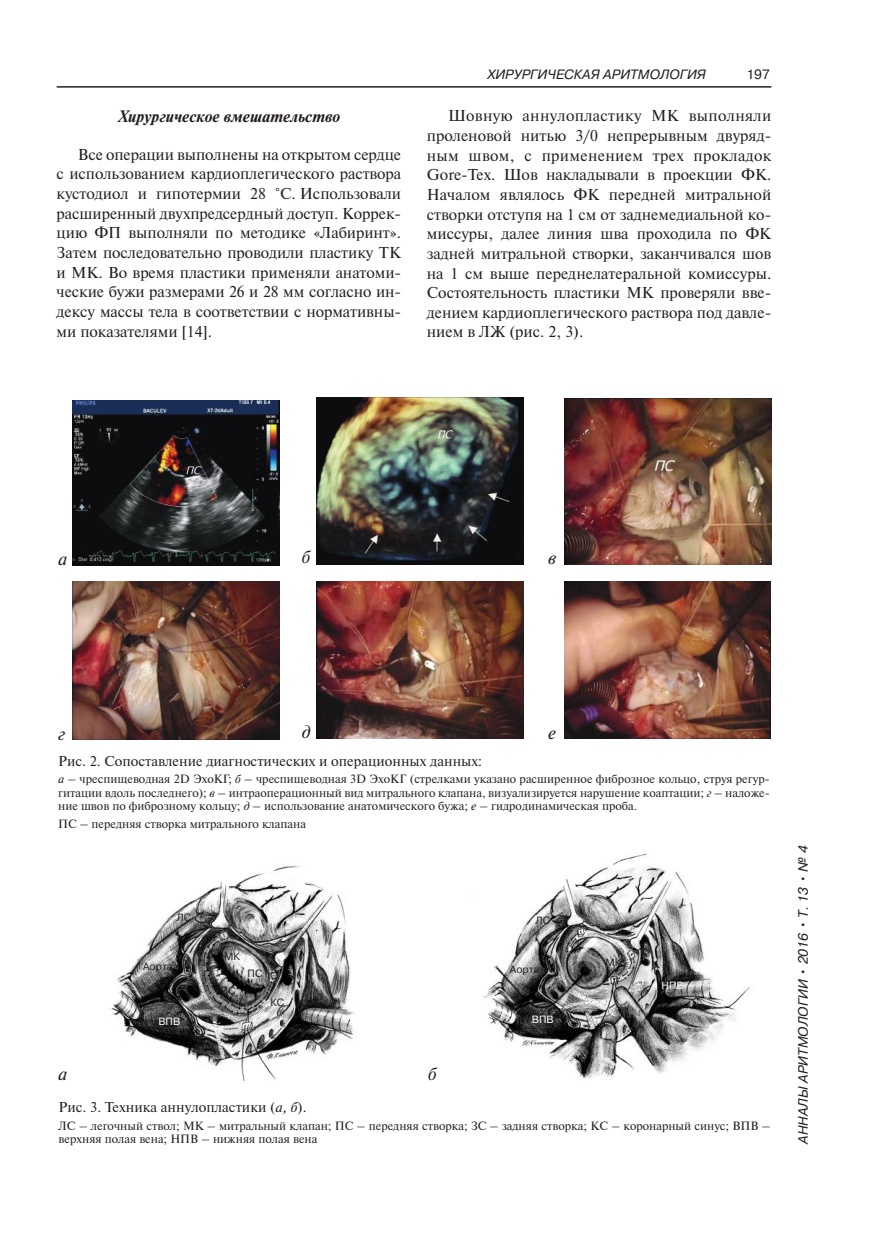
<style>
.page{position:relative;width:893px;height:1233px;background:#fff}
.page>*{position:absolute;margin:0;border:0;box-sizing:border-box;transform-origin:0 0}
.t1{font:italic 18px "Newton C";color:#241f1f}
.t2{font:italic 700 16.5px "Newton C";color:#241f1f}
.t3{font:15.75px/19.6px "Newton C";letter-spacing:-.005em;color:#241f1f;text-align:justify}
.t4{font:14.25px "Newton C";color:#241f1f}
.t5{font:italic 13.5px "Pragmatica C";color:#241f1f}
.t6{font:13.5px "Pragmatica C";color:#241f1f}
.t7{font:12px/13.5px "Newton C";color:#241f1f;text-align:justify}
.t8{font:10.5px "Pragmatica C";color:#241f1f}
.t9{font:10.5px "Pragmatica C";color:#fff}
.s1{font-style:italic}
</style>
<div class="page">
<hr style="left:57px;top:86px;width:714px;height:2px;background:#241f1f">
<img style="left:73px;top:400px;width:206px;height:165px">
<img style="left:564px;top:399px;width:207px;height:166px">
<img style="left:316px;top:398px;width:207px;height:166px">
<img style="left:73px;top:581px;width:207px;height:158px">
<img style="left:564px;top:581px;width:206px;height:158px">
<img style="left:316px;top:581px;width:207px;height:158px">
<img style="left:109px;top:865px;width:245px;height:215px">
<img style="left:483px;top:853px;width:268px;height:226px">
<p class="t2" style="left:118px;top:110px;width:224px">Хирургическое вмешательство</p>
<p class="t3" style="left:57px;top:146px;width:346px;text-indent:21px">Все операции выполнены на открытом сердце с использованием кардиоплегического раствора кустодиол и гипотермии 28 °С. Использовали расширенный двухпредсердный доступ. Коррек&shy;цию ФП выполняли по методике «Лабиринт».<br>Затем последовательно проводили пластику ТК и МК. Во время пластики применяли анатоми&shy;ческие бужи размерами 26 и 28 мм согласно ин&shy;дексу массы тела в соответствии с нормативны&shy;ми показателями [14].</p>
<p class="t5" style="left:487px;top:69px;width:220px">ХИРУРГИЧЕСКАЯ АРИТМОЛОГИЯ</p>
<p class="t6" style="left:746px;top:69px;width:25px">197</p>
<p class="t3" style="left:427px;top:107px;width:346px;text-indent:21px">Шовную аннулопластику МК выполняли проленовой нитью 3/0 непрерывным двуряд&shy;ным швом, с применением трех прокладок Gore-Tex. Шов накладывали в проекции ФК.<br>Началом являлось ФК передней митральной створки отступя на 1 см от заднемедиальной ко&shy;миссуры, далее линия шва проходила по ФК задней митральной створки, заканчивался шов на 1 см выше переднелатеральной комиссуры.<br>Состоятельность пластики МК проверяли вве&shy;дением кардиоплегического раствора под давле&shy;нием в ЛЖ (рис. 2, 3).</p>
<p class="t1" style="left:58px;top:552px;width:11px">а</p>
<p class="t1" style="left:302px;top:551px;width:10px">б</p>
<p class="t1" style="left:548px;top:551px;width:10px">в</p>
<p class="t1" style="left:58px;top:727px;width:8px">г</p>
<p class="t1" style="left:302px;top:726px;width:10px">д</p>
<p class="t1" style="left:548px;top:726px;width:9px">е</p>
<p class="t4" style="left:58px;top:756px;width:425px">Рис. 2. Сопоставление диагностических и операционных данных:</p>
<p class="t7" style="left:58px;top:774px;width:713px"><span class="s1">а</span> – чреспищеводная 2D ЭхоКГ; <span class="s1">б</span> – чреспищеводная 3D ЭхоКГ (стрелками указано расширенное фиброзное кольцо, струя регур&shy;гитации вдоль последнего); <span class="s1">в</span> – интраоперационный вид митрального клапана, визуализируется нарушение коаптации; <span class="s1">г</span> – наложе&shy;ние швов по фиброзному кольцу; <span class="s1">д</span> – использование анатомического бужа; <span class="s1">е</span> – гидродинамическая проба.</p>
<p class="t7" style="left:58px;top:818px;width:249px">ПС – передняя створка митрального клапана</p>
<p class="t8" style="left:176px;top:913px;width:16px">ЛС</p>
<p class="t8" style="left:535px;top:916px;width:16px">ЛС</p>
<p class="t8" style="left:224px;top:952px;width:17px">МК</p>
<p class="t8" style="left:143px;top:963px;width:31px">Аорта</p>
<p class="t8" style="left:510px;top:966px;width:31px">Аорта</p>
<p class="t8" style="left:247px;top:969px;width:16px">ПС</p>
<p class="t9" style="left:158px;top:1017px;width:23px">ВПВ</p>
<p class="t8" style="left:221px;top:986px;width:16px">ЗС</p>
<p class="t8" style="left:270px;top:998px;width:16px">КС</p>
<p class="t9" style="left:532px;top:1016px;width:23px">ВПВ</p>
<p class="t8" style="left:605px;top:959px;width:17px">МК</p>
<p class="t9" style="left:661px;top:981px;width:24px">НПВ</p>
<p class="t1" style="left:58px;top:1067px;width:11px">а</p>
<p class="t1" style="left:428px;top:1067px;width:10px">б</p>
<p class="t4" style="left:59px;top:1102px;width:249px">Рис. 3. Техника аннулопластики (<span class="s1">а, б</span>).</p>
<p class="t7" style="left:59px;top:1120px;width:713px">ЛС – легочный ствол; МК – митральный клапан; ПС – передняя створка; ЗС – задняя створка; КС – коронарный синус; ВПВ – верхняя полая вена; НПВ – нижняя полая вена</p>
<p class="t5" style="left:798px;top:1144px;width:300px;rotate:-90deg">АННАЛЫ АРИТМОЛОГИИ • 2016 • Т. 13 • № 4</p>
</div>
